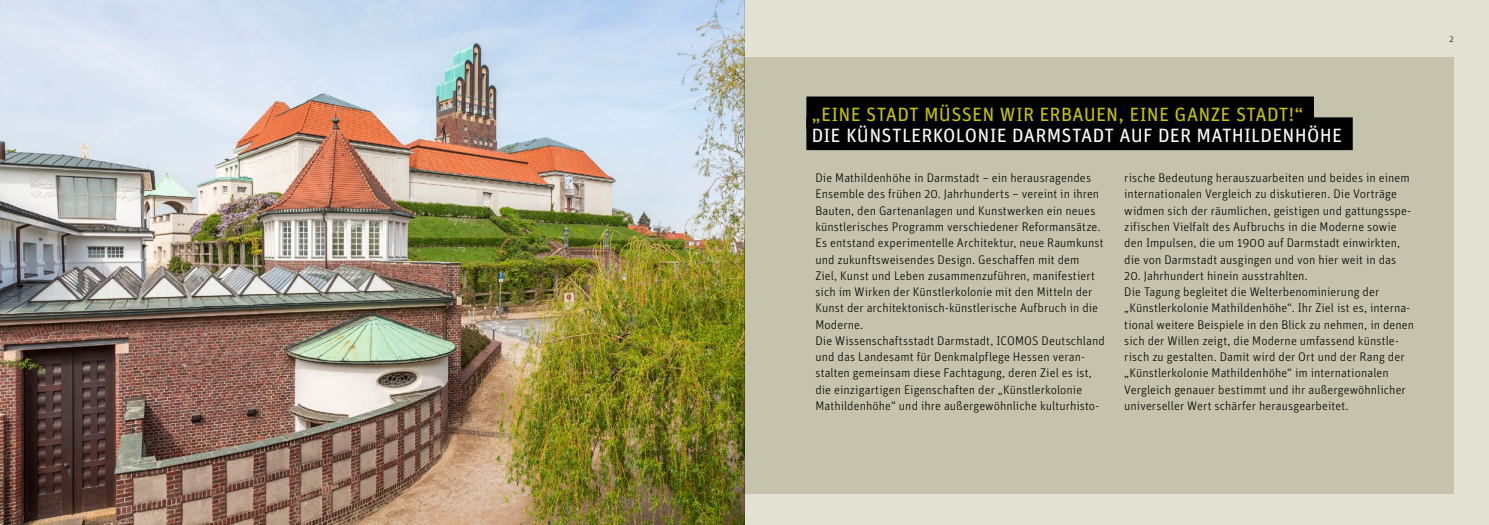
<style>
.page{position:relative;width:1489px;height:525px;background:#fff}
.page>*{position:absolute;margin:0;border:0;box-sizing:border-box;transform-origin:0 0}
.t1{font:19.25px "Unit";letter-spacing:.01em;color:#fff}
.t2{font:19.25px "Unit";letter-spacing:.01em;color:#c5c500}
.t3{font:300 12.5px/16.2px "Unit";letter-spacing:.005em;color:#000}
.t4{font:300 8.75px "Unit";color:#000}
</style>
<div class="page">
<div style="left:744px;top:0;width:744px;height:524px;background:#e3e1d4"></div>
<div style="left:744px;top:57px;width:709px;height:436px;background:#c6c3ac"></div>
<div style="left:806px;top:96px;width:507px;height:33px;background:#000"></div>
<div style="left:806px;top:117px;width:546px;height:33px;background:#000"></div>
<img style="left:0;top:0;width:744px;height:524px">
<h1 class="t2" style="left:811px;top:103px;width:493px">„EINE STADT MÜSSEN WIR ERBAUEN, EINE GANZE STADT!“</h1>
<h1 class="t1" style="left:811px;top:124px;width:529px">DIE KÜNSTLERKOLONIE DARMSTADT AUF DER MATHILDENHÖHE</h1>
<p class="t3" style="left:815px;top:169px;width:291px">Die Mathildenhöhe in Darmstadt – ein herausragendes Ensemble des frühen 20. Jahrhunderts – vereint in ihren Bauten, den Gartenanlagen und Kunstwerken ein neues künstlerisches Programm verschiedener Reformansätze.<br>Es entstand experimentelle Architektur, neue Raumkunst und zukunftsweisendes Design. Geschaffen mit dem<br>Ziel, Kunst und Leben zusammenzuführen, manifestiert sich im Wirken der Künstlerkolonie mit den Mitteln der Kunst der architektonisch-künstlerische Aufbruch in die Moderne.<br>Die Wissenschaftsstadt Darmstadt, ICOMOS Deutschland und das Landesamt für Denkmalpflege Hessen veran&shy;stalten gemeinsam diese Fachtagung, deren Ziel es ist, die einzigartigen Eigenschaften der „Künstlerkolonie Mathildenhöhe“ und ihre außergewöhnliche kulturhisto-</p>
<p class="t3" style="left:1124px;top:169px;width:288px">rische Bedeutung herauszuarbeiten und beides in einem internationalen Vergleich zu diskutieren. Die Vorträge widmen sich der räumlichen, geistigen und gattungsspe&shy;zifischen Vielfalt des Aufbruchs in die Moderne sowie den Impulsen, die um 1900 auf Darmstadt einwirkten, die von Darmstadt ausgingen und von hier weit in das</p>
<p class="t3" style="left:1124px;top:267px;width:291px">20. Jahrhundert hinein ausstrahlten.<br>Die Tagung begleitet die Welterbenominierung der „Künstlerkolonie Mathildenhöhe“. Ihr Ziel ist es, interna&shy;tional weitere Beispiele in den Blick zu nehmen, in denen sich der Willen zeigt, die Moderne umfassend künstle&shy;risch zu gestalten. Damit wird der Ort und der Rang der „Künstlerkolonie Mathildenhöhe“ im internationalen Vergleich genauer bestimmt und ihr außergewöhnlicher universeller Wert schärfer herausgearbeitet.</p>
<p class="t4" style="left:1449px;top:34px;width:6px">2</p>
</div>
